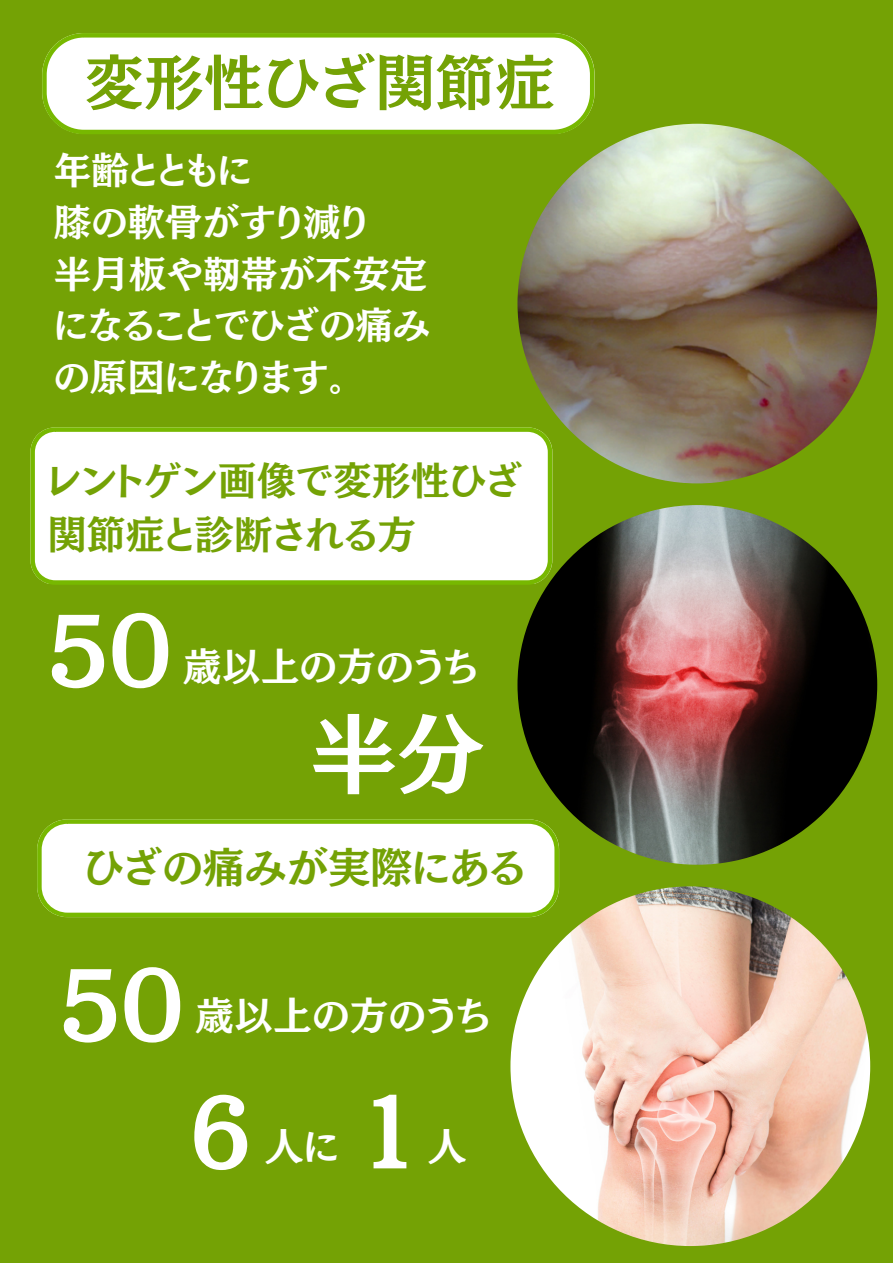
<style>
.page{position:relative;width:893px;height:1264px;background:#fff}
.page>*{position:absolute;margin:0;border:0;box-sizing:border-box;transform-origin:0 0}
.t1{font:86.85px "TEST Mode Min B B";color:#fff}
.t2{font:60px "TEST Mode Min B B";color:#74a205}
.t3{font:42px "TEST Mode Min B B";color:#74a205}
.t4{font:39px/54px "TEST Mode Min B B";color:#74a205}
.t5{font:39px "TEST Mode Min B B";color:#fff}
.t6{font:37.5px/51.8px "TEST Mode Min B B";color:#fff;text-align:justify}
</style>
<div class="page">
<div style="left:0;top:0;width:892px;height:1262px;background:#74a205"></div>
<img style="left:517px;top:124px;width:360px;height:359px;border-radius:50%">
<img style="left:517px;top:505px;width:360px;height:359px;border-radius:50%">
<img style="left:510px;top:886px;width:360px;height:359px;border-radius:50%">
<svg style="left:30px;top:427px;width:522px;height:158px;background:#f4f9ea"></svg>
<svg style="left:37px;top:819px;width:522px;height:98px;background:#eff6e1"></svg>
<svg style="left:42px;top:33px;width:552px;height:101px;background:#eef5df"></svg>
<p class="t2" style="left:84px;top:52px;width:472px">変形性ひざ関節症</p>
<p class="t6" style="left:54px;top:144px;width:199px">年齢とともに</p>
<p class="t6" style="left:54px;top:196px;width:315px">膝の軟骨がすり減り</p>
<p class="t6" style="left:54px;top:247px;width:378px">半月板や靭帯が不安定になることでひざの痛みの原因になります。</p>
<p class="t4" style="left:48px;top:453px;width:476px">レントゲン画像で変形性ひざ関節症と診断される方</p>
<p class="t1" style="left:48px;top:606px;width:125px">50</p>
<p class="t5" style="left:183px;top:646px;width:296px">歳以上の方のうち</p>
<p class="t1" style="left:310px;top:710px;width:175px">半分</p>
<p class="t3" style="left:85px;top:845px;width:442px">ひざの痛みが実際にある</p>
<p class="t1" style="left:60px;top:960px;width:125px">50</p>
<p class="t5" style="left:195px;top:995px;width:296px">歳以上の方のうち</p>
<p class="t1" style="left:189px;top:1087px;width:63px">6</p>
<p class="t5" style="left:264px;top:1126px;width:76px">人に</p>
<p class="t1" style="left:358px;top:1087px;width:63px">1</p>
<p class="t5" style="left:427px;top:1126px;width:39px">人</p>
</div>
